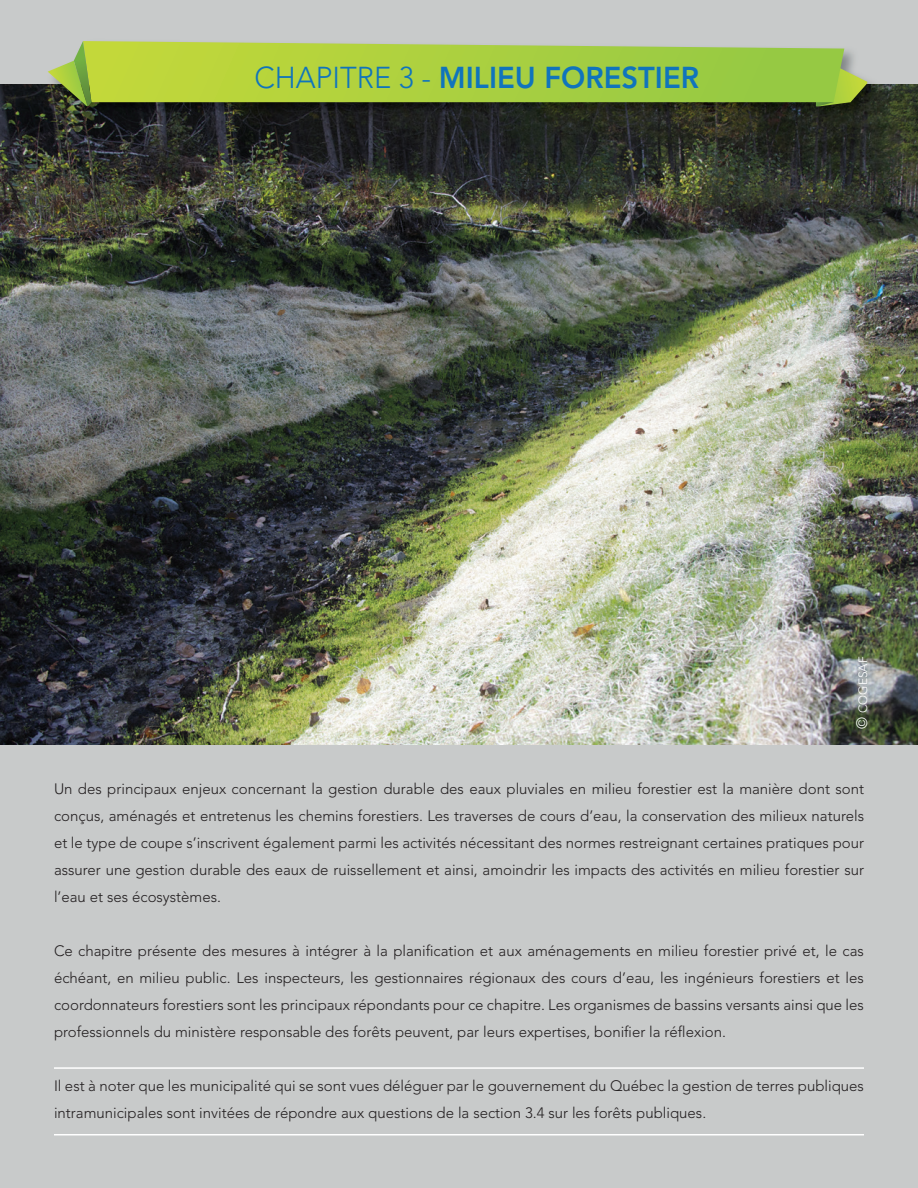
<style>
.page{position:relative;width:918px;height:1188px;background:#fff}
.page>*{position:absolute;margin:0;border:0;box-sizing:border-box;transform-origin:0 0}
.t1{font:800 30px "Avenir";color:#1074bc}
.t2{font:300 15px/27px "Avenir";color:#231f20;text-align:justify}
.t3{font:300 12px "Avenir";color:#fff}
.s1{font-weight:300}
.s2{font-size:15px}
</style>
<div class="page">
<img style="left:0;top:83px;width:918px;height:662px">
<div style="left:0;top:745px;width:918px;height:443px;background:#c8caca"></div>
<div style="left:0;top:0;width:918px;height:83px;background:#c8caca"></div>
<img style="left:46px;top:48px;width:835px;height:72px">
<svg style="left:816px;top:63px;width:51px;height:43px"></svg>
<svg style="left:91px;top:41px;width:753px;height:61px;background:#adcf47"></svg>
<svg style="left:48px;top:41px;width:43px;height:65px"></svg>
<hr style="left:54px;top:1067px;width:810px;height:2px;background:#fff">
<hr style="left:54px;top:1134px;width:810px;height:2px;background:#fff">
<h1 class="t1" style="left:254px;top:60px;width:446px"><span class="s1">CHAPITRE 3 -</span> MILIEU FORESTIER</h1>
<p class="t3" style="left:856px;top:729px;width:74px;rotate:-90deg"><span class="s2">©</span> COGESAF</p>
<p class="t2" style="left:54px;top:776px;width:812px">Un des principaux enjeux concernant la gestion durable des eaux pluviales en milieu forestier est la manière dont sont conçus, aménagés et entretenus les chemins forestiers. Les traverses de cours d’eau, la conservation des milieux naturels et le type de coupe s’inscrivent également parmi les activités nécessitant des normes restreignant certaines pratiques pour assurer une gestion durable des eaux de ruissellement et ainsi, amoindrir les impacts des activités en milieu forestier sur l’eau et ses écosystèmes.</p>
<p class="t2" style="left:54px;top:938px;width:811px">Ce chapitre présente des mesures à intégrer à la planification et aux aménagements en milieu forestier privé et, le cas échéant, en milieu public. Les inspecteurs, les gestionnaires régionaux des cours d’eau, les ingénieurs forestiers et les coordonnateurs forestiers sont les principaux répondants pour ce chapitre. Les organismes de bassins versants ainsi que les professionnels du ministère responsable des forêts peuvent, par leurs expertises, bonifier la réflexion.</p>
<p class="t2" style="left:54px;top:1073px;width:811px">Il est à noter que les municipalité qui se sont vues déléguer par le gouvernement du Québec la gestion de terres publiques intramunicipales sont invitées de répondre aux questions de la section 3.4 sur les forêts publiques.</p>
</div>
